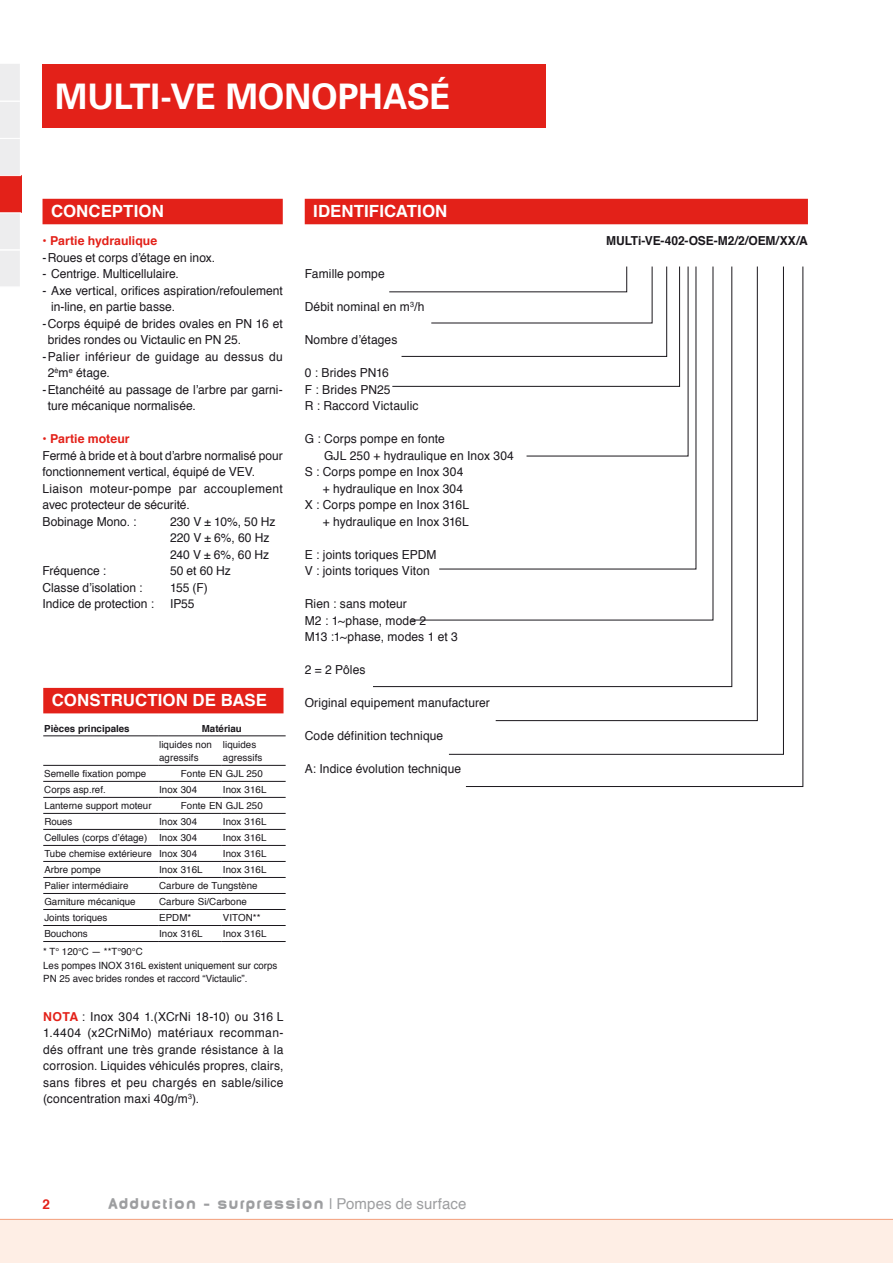
<style>
.page{position:relative;width:893px;height:1263px;background:#fff}
.page>*{position:absolute;margin:0;border:0;box-sizing:border-box;transform-origin:0 0}
.t1{font:700 35.25px "Univers";color:#fff}
.t2{font:700 16.8px "Helvetica";letter-spacing:.005em;color:#fff}
.t3{font:15px "Baby Mine Fat";letter-spacing:.015em;color:#9d9ea0}
.t4{font:700 13.5px "Helvetica";color:#e32119}
.t5{font:12.45px/16.5px "Helvetica";letter-spacing:.01em;color:#1a171c}
.t6{font:700 12.45px "Helvetica";letter-spacing:-.015em;color:#1a171c}
.t7{font:700 12.3px "Helvetica";letter-spacing:.005em;color:#e32119}
.t8{font:9.9px/13.5px "Helvetica";color:#1a171c}
.t9{font:9.75px/13.5px "Helvetica";letter-spacing:.005em;color:#1a171c}
.t10{font:700 9.75px "Helvetica";color:#1a171c}
.s1{font-weight:700;font-size:12.3px;color:#e32119}
.s2{font-family:"Helvetica"}
</style>
<div class="page">
<div style="left:43px;top:64px;width:503px;height:64px;background:#e32119"></div>
<div style="left:43px;top:199px;width:240px;height:25px;background:#e32119"></div>
<div style="left:43px;top:688px;width:240px;height:25px;background:#e32119"></div>
<hr style="left:43px;top:736px;width:115px;height:1px;background:#1a171c">
<hr style="left:158px;top:736px;width:64px;height:1px;background:#1a171c">
<hr style="left:222px;top:736px;width:64px;height:1px;background:#1a171c">
<hr style="left:43px;top:765px;width:115px;height:1px;background:#1a171c">
<hr style="left:158px;top:765px;width:64px;height:1px;background:#1a171c">
<hr style="left:222px;top:765px;width:64px;height:1px;background:#1a171c">
<hr style="left:43px;top:781px;width:115px;height:1px;background:#1a171c">
<hr style="left:158px;top:781px;width:64px;height:1px;background:#1a171c">
<hr style="left:222px;top:781px;width:64px;height:1px;background:#1a171c">
<hr style="left:43px;top:797px;width:115px;height:1px;background:#1a171c">
<hr style="left:158px;top:797px;width:64px;height:1px;background:#1a171c">
<hr style="left:222px;top:797px;width:64px;height:1px;background:#1a171c">
<hr style="left:43px;top:813px;width:115px;height:1px;background:#1a171c">
<hr style="left:158px;top:813px;width:64px;height:1px;background:#1a171c">
<hr style="left:222px;top:813px;width:64px;height:1px;background:#1a171c">
<hr style="left:43px;top:829px;width:115px;height:1px;background:#1a171c">
<hr style="left:158px;top:829px;width:64px;height:1px;background:#1a171c">
<hr style="left:222px;top:829px;width:64px;height:1px;background:#1a171c">
<hr style="left:43px;top:845px;width:115px;height:1px;background:#1a171c">
<hr style="left:158px;top:845px;width:64px;height:1px;background:#1a171c">
<hr style="left:222px;top:845px;width:64px;height:1px;background:#1a171c">
<hr style="left:43px;top:861px;width:115px;height:1px;background:#1a171c">
<hr style="left:158px;top:861px;width:64px;height:1px;background:#1a171c">
<hr style="left:222px;top:861px;width:64px;height:1px;background:#1a171c">
<hr style="left:43px;top:877px;width:115px;height:1px;background:#1a171c">
<hr style="left:158px;top:877px;width:64px;height:1px;background:#1a171c">
<hr style="left:222px;top:877px;width:64px;height:1px;background:#1a171c">
<hr style="left:43px;top:893px;width:115px;height:1px;background:#1a171c">
<hr style="left:158px;top:893px;width:64px;height:1px;background:#1a171c">
<hr style="left:222px;top:893px;width:64px;height:1px;background:#1a171c">
<hr style="left:43px;top:909px;width:115px;height:1px;background:#1a171c">
<hr style="left:158px;top:909px;width:64px;height:1px;background:#1a171c">
<hr style="left:222px;top:909px;width:64px;height:1px;background:#1a171c">
<hr style="left:43px;top:925px;width:115px;height:1px;background:#1a171c">
<hr style="left:158px;top:925px;width:64px;height:1px;background:#1a171c">
<hr style="left:222px;top:925px;width:64px;height:1px;background:#1a171c">
<hr style="left:43px;top:941px;width:115px;height:1px;background:#1a171c">
<hr style="left:158px;top:941px;width:64px;height:1px;background:#1a171c">
<hr style="left:222px;top:941px;width:64px;height:1px;background:#1a171c">
<div style="left:305px;top:199px;width:503px;height:25px;background:#e32119"></div>
<svg style="left:465px;top:266px;width:339px;height:521px"></svg>
<div style="left:0;top:1218px;width:892px;height:45px;background:#feeee5"></div>
<svg style="left:892px;top:1218px;width:1px;height:45px"></svg>
<svg style="left:0;top:64px;width:21px;height:222px"></svg>
<h1 class="t1" style="left:55px;top:76px;width:397px">MULTI-VE MONOPHASÉ</h1>
<h2 class="t2" style="left:51px;top:196px;width:114px">CONCEPTION</h2>
<p class="t7" style="left:43px;top:230px;width:116px">• Partie hydraulique</p>
<p class="t5" style="left:43px;top:249px;width:174px">- Roues et corps d’étage en inox.</p>
<p class="t5" style="left:43px;top:265px;width:138px">- Centrige. Multicellulaire.</p>
<p class="t5" style="left:51px;top:282px;width:233px;text-indent:-8px">- Axe vertical, orifices aspiration/refoulement in-line, en partie basse.</p>
<p class="t5" style="left:48px;top:315px;width:236px;text-indent:-5px">- Corps équipé de brides ovales en PN 16 et brides rondes ou Victaulic en PN 25.</p>
<p class="t5" style="left:48px;top:348px;width:236px;text-indent:-5px">- Palier inférieur de guidage au dessus du<br>2<sup>è</sup>m<sup>e</sup> étage.</p>
<p class="t5" style="left:48px;top:381px;width:235px;text-indent:-5px">- Etanchéité au passage de l’arbre par garni&shy;ture mécanique normalisée.</p>
<p class="t7" style="left:43px;top:428px;width:89px">• Partie moteur</p>
<p class="t5" style="left:43px;top:447px;width:242px">Fermé à bride et à bout d’arbre normalisé pour fonctionnement vertical, équipé de VEV.<br>Liaison moteur-pompe par accouplement avec protecteur de sécurité.<br>Bobinage Mono. :</p>
<p class="t5" style="left:170px;top:513px;width:107px">230 V ± 10%, 50 Hz<br>220 V ± 6%, 60 Hz<br>240 V ± 6%, 60 Hz</p>
<p class="t5" style="left:43px;top:562px;width:65px">Fréquence :</p>
<p class="t5" style="left:170px;top:562px;width:62px">50 et 60 Hz</p>
<p class="t5" style="left:43px;top:579px;width:102px">Classe d’isolation :</p>
<p class="t5" style="left:170px;top:579px;width:39px">155 (F)</p>
<p class="t5" style="left:43px;top:595px;width:113px">Indice de protection :</p>
<p class="t5" style="left:170px;top:595px;width:26px">IP55</p>
<h2 class="t2" style="left:52px;top:685px;width:217px">CONSTRUCTION DE BASE</h2>
<p class="t10" style="left:44px;top:719px;width:87px">Pièces principales</p>
<p class="t10" style="left:202px;top:719px;width:42px">Matériau</p>
<p class="t9" style="left:159px;top:737px;width:54px">liquides non agressifs</p>
<p class="t9" style="left:223px;top:737px;width:41px">liquides agressifs</p>
<p class="t9" style="left:44px;top:767px;width:103px">Semelle fixation pompe</p>
<p class="t9" style="left:181px;top:767px;width:83px">Fonte EN GJL 250</p>
<p class="t9" style="left:44px;top:783px;width:63px">Corps asp.ref.</p>
<p class="t9" style="left:159px;top:783px;width:40px">Inox 304</p>
<p class="t9" style="left:223px;top:783px;width:45px">Inox 316L</p>
<p class="t9" style="left:44px;top:799px;width:109px">Lanterne support moteur</p>
<p class="t9" style="left:181px;top:799px;width:83px">Fonte EN GJL 250</p>
<p class="t9" style="left:44px;top:815px;width:30px">Roues</p>
<p class="t9" style="left:159px;top:815px;width:40px">Inox 304</p>
<p class="t9" style="left:223px;top:815px;width:45px">Inox 316L</p>
<p class="t9" style="left:44px;top:831px;width:154px">Cellules (corps d’étage) Inox 304</p>
<p class="t9" style="left:223px;top:831px;width:45px">Inox 316L</p>
<p class="t9" style="left:44px;top:847px;width:154px">Tube chemise extérieure Inox 304</p>
<p class="t9" style="left:223px;top:847px;width:45px">Inox 316L</p>
<p class="t9" style="left:44px;top:863px;width:58px">Arbre pompe</p>
<p class="t9" style="left:159px;top:863px;width:45px">Inox 316L</p>
<p class="t9" style="left:223px;top:863px;width:45px">Inox 316L</p>
<p class="t9" style="left:44px;top:879px;width:86px">Palier intermédiaire</p>
<p class="t9" style="left:159px;top:879px;width:100px">Carbure de Tungstène</p>
<p class="t9" style="left:44px;top:895px;width:93px">Garniture mécanique</p>
<p class="t9" style="left:159px;top:895px;width:89px">Carbure Si/Carbone</p>
<p class="t9" style="left:44px;top:911px;width:65px">Joints toriques</p>
<p class="t9" style="left:159px;top:911px;width:34px">EPDM*</p>
<p class="t9" style="left:223px;top:911px;width:39px">VITON**</p>
<p class="t9" style="left:44px;top:927px;width:45px">Bouchons</p>
<p class="t9" style="left:159px;top:927px;width:45px">Inox 316L</p>
<p class="t9" style="left:223px;top:927px;width:45px">Inox 316L</p>
<p class="t8" style="left:43px;top:945px;width:236px">* T° 120°C — **T°90°C<br>Les pompes INOX 316L existent uniquement sur corps<br>PN 25 avec brides rondes et raccord “Victaulic”.</p>
<p class="t5" style="left:43px;top:1008px;width:242px;text-align:justify"><span class="s1">NOTA</span> : Inox 304 1.(XCrNi 18-10) ou 316 L 1.4404 (x2CrNiMo) matériaux recomman&shy;dés offrant une très grande résistance à la corrosion. Liquides véhiculés propres, clairs, sans fibres et peu chargés en sable/silice (concentration maxi 40g/m<sup>3</sup>).</p>
<h2 class="t2" style="left:313px;top:196px;width:136px">IDENTIFICATION</h2>
<p class="t5" style="left:305px;top:265px;width:82px">Famille pompe</p>
<p class="t5" style="left:305px;top:298px;width:121px">Débit nominal en m<sup>3</sup>/h</p>
<p class="t5" style="left:305px;top:331px;width:94px">Nombre d’étages</p>
<p class="t5" style="left:305px;top:364px;width:115px">0 : Brides PN16<br>F : Brides PN25<br>R : Raccord Victaulic</p>
<p class="t5" style="left:305px;top:430px;width:142px">G : Corps pompe en fonte</p>
<p class="t5" style="left:324px;top:447px;width:191px">GJL 250 + hydraulique en Inox 304</p>
<p class="t5" style="left:305px;top:463px;width:160px">S : Corps pompe en Inox 304</p>
<p class="t5" style="left:323px;top:480px;width:142px">+ hydraulique en Inox 304</p>
<p class="t5" style="left:305px;top:496px;width:166px">X : Corps pompe en Inox 316L</p>
<p class="t5" style="left:323px;top:513px;width:148px">+ hydraulique en Inox 316L</p>
<p class="t5" style="left:305px;top:546px;width:133px">E : joints toriques EPDM<br>V : joints toriques Viton</p>
<p class="t5" style="left:305px;top:595px;width:155px">Rien : sans moteur<br>M2 : 1~phase, mode 2<br>M13 :1~phase, modes 1 et 3</p>
<p class="t5" style="left:305px;top:661px;width:62px">2 = 2 Pôles</p>
<p class="t5" style="left:305px;top:694px;width:187px">Original equipement manufacturer</p>
<p class="t5" style="left:305px;top:727px;width:140px">Code définition technique</p>
<p class="t5" style="left:305px;top:760px;width:158px">A: Indice évolution technique</p>
<p class="t4" style="left:43px;top:1192px;width:9px">2</p>
<p class="t3" style="left:108px;top:1195px;width:360px">Adduction - surpression <span class="s2">| Pompes de surface</span></p>
<p class="t6" style="left:606px;top:230px;width:203px">MULTi-VE-402-OSE-M2/2/OEM/XX/A</p>
</div>
